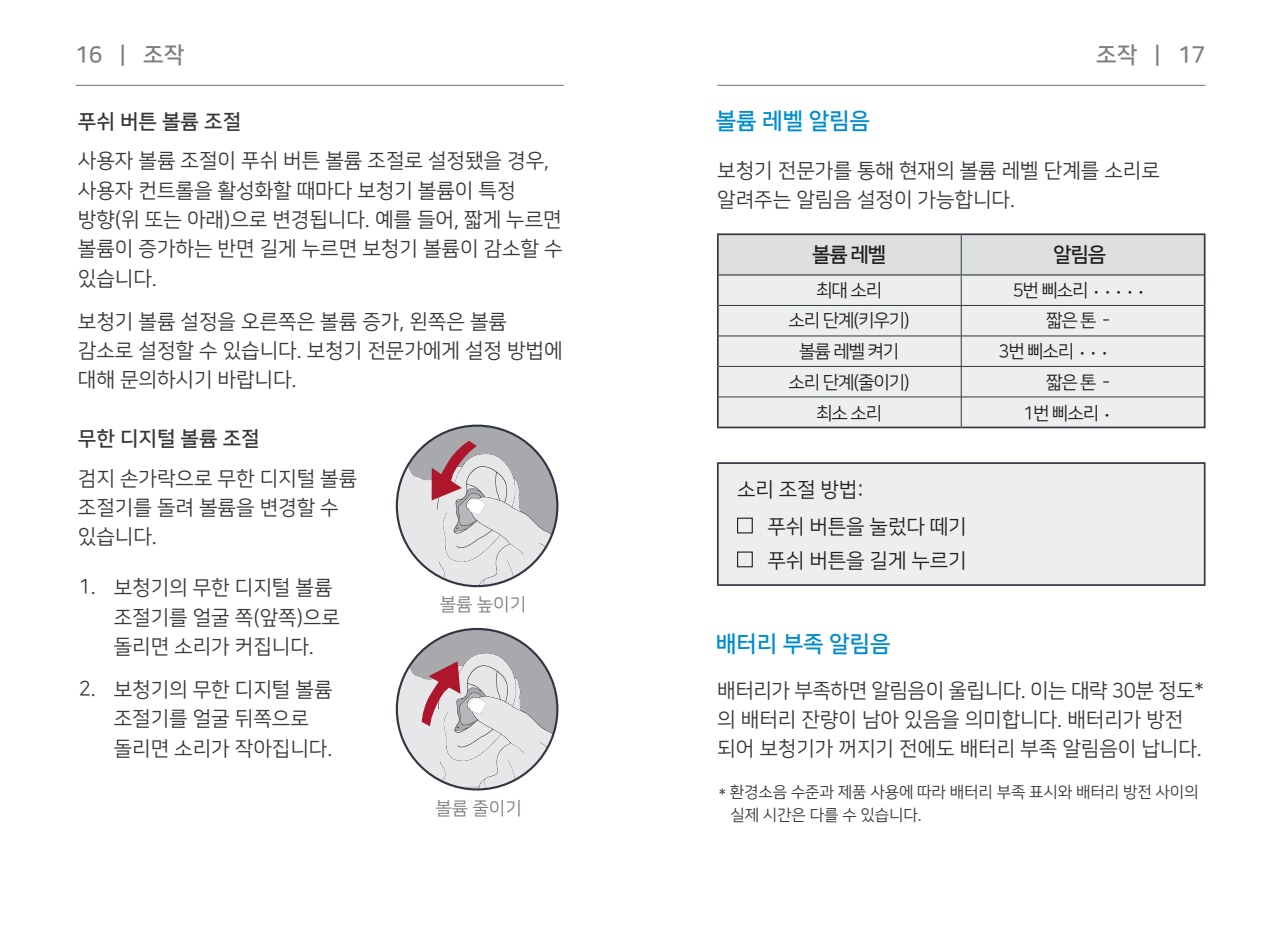
<style>
.page{position:relative;width:1276px;height:925px;background:#fff}
.page>*{position:absolute;margin:0;border:0;box-sizing:border-box;transform-origin:0 0}
.t1{font:22.5px "Nanum Square B";letter-spacing:-.005em;color:#008dce}
.t2{font:22.5px "Nanum Square B";color:#7b8080}
.t3{font:20.25px/29.2px "Nanum Square R";color:#383839}
.t4{font:20.25px/37.4px "Nanum Square R";letter-spacing:-.005em;color:#231f20}
.t5{font:20.25px "Nanum Square B";color:#383839}
.t6{font:20.25px "Nanum Square B";letter-spacing:-.06em;color:#231f20}
.t7{font:18px/30.8px "Nanum Square R";letter-spacing:-.06em;color:#231f20;text-align:center}
.t8{font:18px "Nanum Square R";letter-spacing:-.005em;color:#7b8080}
.t9{font:15.75px/22.5px "Nanum Square R";letter-spacing:-.005em;color:#383839}
.s1{font-family:"Nanum Square B"}
.s2{font-family:"SD Gothic Neoa Uni e Md";font-size:12.15px}
</style>
<div class="page">
<hr style="left:76px;top:85px;width:488px;height:1px;background:#7b8080">
<hr style="left:717px;top:85px;width:488px;height:1px;background:#7b8080">
<svg style="left:397px;top:426px;width:160px;height:160px"></svg>
<svg style="left:397px;top:629px;width:160px;height:160px"></svg>
<div style="left:718px;top:235px;width:485px;height:39px;background:#dee0df"></div>
<div style="left:718px;top:275px;width:485px;height:152px;background:#edeeee"></div>
<hr style="left:961px;top:235px;width:1px;height:39px;background:#323640">
<hr style="left:961px;top:275px;width:1px;height:30px;background:#323640">
<hr style="left:718px;top:305px;width:243px;height:1px;background:#323640">
<hr style="left:961px;top:306px;width:1px;height:30px;background:#323640">
<hr style="left:961px;top:305px;width:242px;height:1px;background:#323640">
<hr style="left:718px;top:336px;width:243px;height:1px;background:#323640">
<hr style="left:961px;top:336px;width:1px;height:30px;background:#323640">
<hr style="left:961px;top:336px;width:242px;height:1px;background:#323640">
<hr style="left:718px;top:366px;width:243px;height:1px;background:#323640">
<hr style="left:961px;top:367px;width:1px;height:30px;background:#323640">
<hr style="left:961px;top:366px;width:242px;height:1px;background:#323640">
<hr style="left:718px;top:396px;width:243px;height:1px;background:#323640">
<hr style="left:961px;top:397px;width:1px;height:30px;background:#323640">
<hr style="left:961px;top:396px;width:242px;height:1px;background:#323640">
<hr style="left:718px;top:274px;width:243px;height:1px;background:#323640">
<hr style="left:961px;top:274px;width:242px;height:1px;background:#323640">
<hr style="left:1203px;top:234px;width:2px;height:41px;background:#323640">
<hr style="left:1203px;top:275px;width:2px;height:30px;background:#323640">
<hr style="left:1203px;top:305px;width:2px;height:31px;background:#323640">
<hr style="left:1203px;top:336px;width:2px;height:30px;background:#323640">
<hr style="left:1203px;top:366px;width:2px;height:31px;background:#323640">
<hr style="left:1203px;top:397px;width:2px;height:30px;background:#323640">
<hr style="left:717px;top:235px;width:1px;height:40px;background:#323640">
<hr style="left:717px;top:275px;width:1px;height:30px;background:#323640">
<hr style="left:717px;top:305px;width:1px;height:31px;background:#323640">
<hr style="left:717px;top:336px;width:1px;height:30px;background:#323640">
<hr style="left:717px;top:366px;width:1px;height:31px;background:#323640">
<hr style="left:717px;top:397px;width:1px;height:30px;background:#323640">
<hr style="left:717px;top:233px;width:244px;height:2px;background:#323640">
<hr style="left:961px;top:233px;width:243px;height:2px;background:#323640">
<hr style="left:717px;top:427px;width:244px;height:1px;background:#323640">
<hr style="left:961px;top:427px;width:244px;height:1px;background:#323640">
<div style="left:718px;top:463px;width:486px;height:122px;background:#edeeee"></div>
<hr style="left:717px;top:462px;width:487px;height:2px;background:#323640">
<hr style="left:717px;top:584px;width:487px;height:2px;background:#323640">
<hr style="left:717px;top:464px;width:1px;height:120px;background:#323640">
<hr style="left:1203px;top:462px;width:2px;height:124px;background:#323640">
<div style="left:737px;top:518px;width:16px;height:15px;border:1px solid #231f20"></div>
<div style="left:737px;top:551px;width:16px;height:16px;border:1px solid #231f20"></div>
<p class="t2" style="left:75px;top:42px;width:111px">16 | 조작</p>
<p class="t2" style="left:1096px;top:42px;width:111px">조작 | 17</p>
<p class="t5" style="left:78px;top:111px;width:165px">푸쉬 버튼 볼륨 조절</p>
<p class="t1" style="left:716px;top:109px;width:156px">볼륨 레벨 알림음</p>
<p class="t3" style="left:78px;top:147px;width:486px">사용자 볼륨 조절이 푸쉬 버튼 볼륨 조절로 설정됐을 경우, 사용자 컨트롤을 활성화할 때마다 보청기 볼륨이 특정 방향(위 또는 아래)으로 변경됩니다. 예를 들어, 짧게 누르면 볼륨이 증가하는 반면 길게 누르면 보청기 볼륨이 감소할 수 있습니다.</p>
<p class="t3" style="left:78px;top:307px;width:486px">보청기 볼륨 설정을 오른쪽은 볼륨 증가, 왼쪽은 볼륨 감소로 설정할 수 있습니다. 보청기 전문가에게 설정 방법에 대해 문의하시기 바랍니다.</p>
<p class="t3" style="left:78px;top:420px;width:281px;line-height:39.4px"><span class="s1">무한 디지털 볼륨 조절<br></span>검지 손가락으로 무한 디지털 볼륨</p>
<p class="t3" style="left:78px;top:493px;width:262px">조절기를 돌려 볼륨을 변경할 수 있습니다.</p>
<p class="t3" style="left:79px;top:572px;width:19px">1.</p>
<p class="t3" style="left:79px;top:674px;width:19px">2.</p>
<p class="t3" style="left:114px;top:574px;width:228px">보청기의 무한 디지털 볼륨 조절기를 얼굴 쪽(앞쪽)으로 돌리면 소리가 커집니다.</p>
<p class="t3" style="left:114px;top:675px;width:220px">보청기의 무한 디지털 볼륨 조절기를 얼굴 뒤쪽으로 돌리면 소리가 작아집니다.</p>
<p class="t8" style="left:440px;top:595px;width:88px">볼륨 높이기</p>
<p class="t8" style="left:435px;top:799px;width:88px">볼륨 줄이기</p>
<p class="t3" style="left:717px;top:156px;width:444px">보청기 전문가를 통해 현재의 볼륨 레벨 단계를 소리로 알려주는 알림음 설정이 가능합니다.</p>
<p class="t6" style="left:812px;top:243px;width:76px">볼륨 레벨</p>
<p class="t7" style="left:788px;top:275px;width:123px">최대 소리<br>소리 단계(키우기) 볼륨 레벨 켜기 소리 단계(줄이기) 최소 소리</p>
<p class="t4" style="left:767px;top:471px;width:201px;text-indent:-30px">소리 조절 방법:<br>푸쉬 버튼을 눌렀다 떼기</p>
<p class="t4" style="left:767px;top:543px;width:201px">푸쉬 버튼을 길게 누르기</p>
<p class="t1" style="left:716px;top:632px;width:176px">배터리 부족 알림음</p>
<p class="t6" style="left:1053px;top:243px;width:55px">알림음</p>
<p class="t7" style="left:998px;top:275px;width:164px">5번 삐소리 <span class="s2">••••• </span>짧은 톤 -<br>3번 삐소리 <span class="s2">•••</span> ••• 짧은 톤 -<br>1번 삐소리 <span class="s2">•</span> •</p>
<p class="t3" style="left:717px;top:676px;width:488px">배터리가 부족하면 알림음이 울립니다. 이는 대략 30분 정도* 의 배터리 잔량이 남아 있음을 의미합니다. 배터리가 방전 되어 보청기가 꺼지기 전에도 배터리 부족 알림음이 납니다.</p>
<p class="t9" style="left:730px;top:781px;width:470px;text-indent:-12px">* 환경소음 수준과 제품 사용에 따라 배터리 부족 표시와 배터리 방전 사이의 실제 시간은 다를 수 있습니다.</p>
</div>
